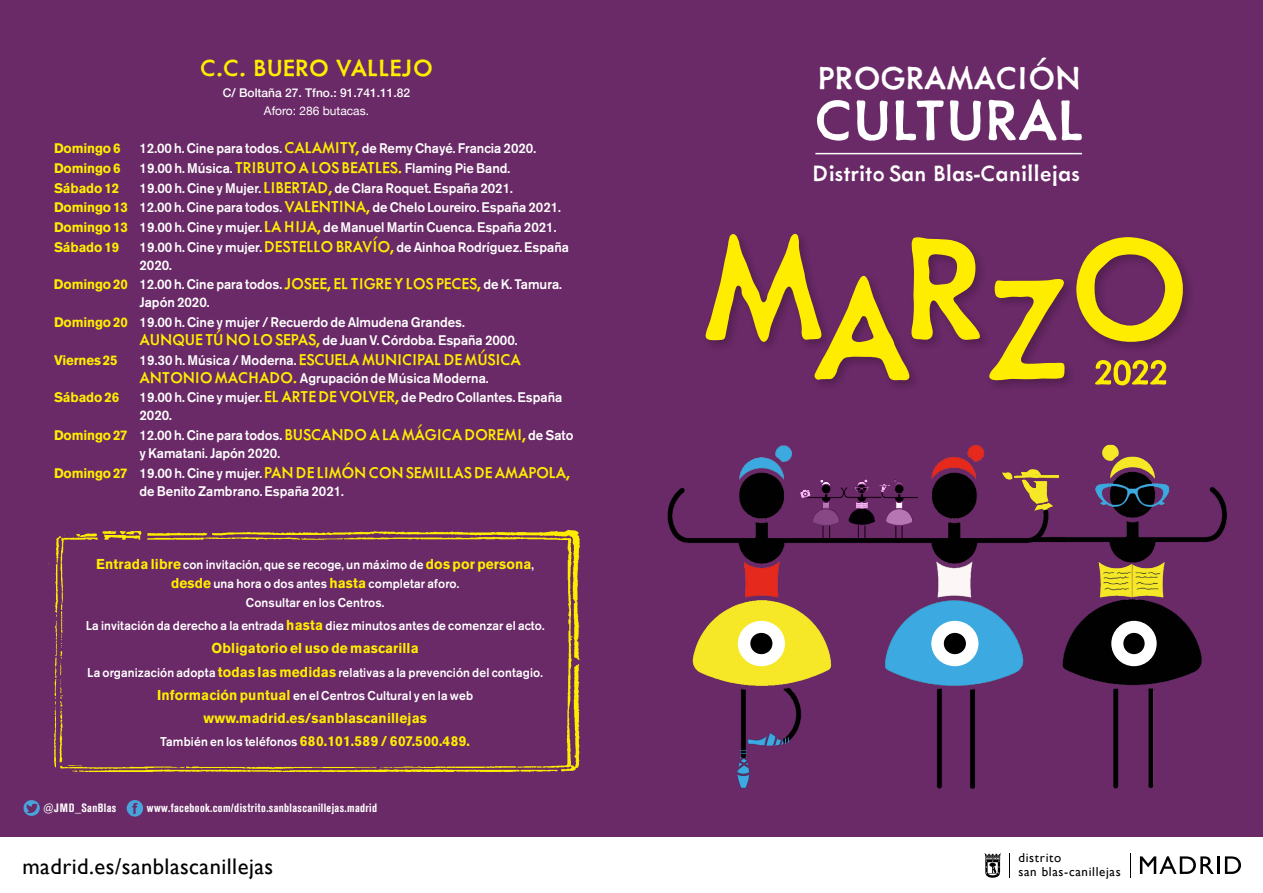
<style>
.page{position:relative;width:1263px;height:893px;background:#fff}
.page>*{position:absolute;margin:0;border:0;box-sizing:border-box;transform-origin:0 0}
.t1{font:500 64.95px "Metallophile Sp 8";color:#fff}
.t2{font:500 36.45px "Metallophile Sp 8";color:#fff}
.t3{font:500 27px "Metallophile Sp 8";color:#ffed00}
.t4{font:500 25.5px "Metallophile Sp 8";color:#fff}
.t5{font:22.65px "Gill Sans";letter-spacing:.02em;color:#000}
.t6{font:500 18px "Metallophile Sp 8";letter-spacing:-.01em;color:#ffed00;scale:.96 1}
.t7{font:700 14.25px/23.2px "Akzidenz Grotesk BE";letter-spacing:.01em;color:#ffed00;text-align:center;scale:.96 1}
.t8{font:500 13.8px/18px "Akzidenz Grotesk BE";color:#fff;scale:.96 1}
.t9{font:700 13.8px "Akzidenz Grotesk BE";letter-spacing:-.01em;color:#ffed00;scale:.96 1}
.t10{font:13.05px "Gill Sans";letter-spacing:.05em;color:#000}
.t11{font:500 12.6px/19px "Akzidenz Grotesk BE";letter-spacing:.01em;color:#fff;text-align:center;scale:.96 1}
.t12{font:700 condensed 12px "Akzidenz Grotesk BE";letter-spacing:.03em;color:#fff}
.t13{font:500 12px "Helvetica Neue";color:#fff}
.t14{font:12px "Helvetica Neue";color:#fff}
.s1{font-family:"Metallophile Sp 8";font-size:18px;color:#ffed00}
.s2{font-weight:700;color:#ffed00}
.s3{font-family:"Akzidenz Grotesk BE";font-size:13.8px;color:#fff}
.s4{font-family:"Akzidenz Grotesk BE";font-weight:700;font-size:13.8px}
.s5{font-weight:700;font-size:14.25px;color:#ffed00}
.s6{font-weight:500;font-size:12.6px;color:#fff}
</style>
<div class="page">
<div style="left:0;top:0;width:1263px;height:839px;background:#6a2967"></div>
<img style="left:23px;top:800px;width:17px;height:16px">
<img style="left:126px;top:800px;width:17px;height:17px">
<img style="left:54px;top:529px;width:526px;height:243px">
<hr style="left:815px;top:153px;width:267px;height:1px;background:#fff">
<svg style="left:706px;top:234px;width:477px;height:146px"></svg>
<svg style="left:1095px;top:360px;width:71px;height:25px"></svg>
<div style="left:0;top:837px;width:1263px;height:56px;background:#fff"></div>
<svg style="left:1009px;top:853px;width:1px;height:25px"></svg>
<svg style="left:1130px;top:853px;width:1px;height:25px"></svg>
<svg style="left:1140px;top:856px;width:74px;height:18px"></svg>
<hr style="left:1217px;top:856px;width:3px;height:18px;background:#000">
<svg style="left:1225px;top:856px;width:16px;height:18px"></svg>
<svg style="left:984px;top:853px;width:17px;height:25px"></svg>
<img style="left:667px;top:445px;width:367px;height:344px">
<div style="left:738px;top:621px;width:47px;height:45px;background:#fff;border-radius:50%"></div>
<div style="left:750px;top:633px;width:22px;height:21px;background:#000;border-radius:50%"></div>
<div style="left:931px;top:621px;width:47px;height:45px;background:#fff;border-radius:50%"></div>
<div style="left:944px;top:633px;width:22px;height:21px;background:#000;border-radius:50%"></div>
<img style="left:1034px;top:444px;width:192px;height:345px">
<div style="left:1111px;top:621px;width:46px;height:45px;background:#fff;border-radius:50%"></div>
<div style="left:1123px;top:633px;width:21px;height:21px;background:#000;border-radius:50%"></div>
<img style="left:797px;top:471px;width:121px;height:67px">
<h3 class="t3" style="left:200px;top:51px;width:234px">C.C. BUERO VALLEJO</h3>
<p class="t13" style="left:223px;top:83px;width:189px">C/ Boltaña 27. Tfno.: 91.741.11.82</p>
<p class="t14" style="left:264px;top:102px;width:107px">Aforo: 286 butacas.</p>
<p class="t9" style="left:54px;top:140px;width:71px">Domingo 6</p>
<p class="t8" style="left:140px;top:139px;width:415px">12.00 h. Cine para todos. <span class="s1">CALAMITY,</span> de Remy Chayé. Francia 2020.</p>
<p class="t9" style="left:54px;top:160px;width:71px">Domingo 6</p>
<p class="t8" style="left:139px;top:159px;width:388px">19.00 h. Música. <span class="s1">TRIBUTO A LOS BEATLES.</span> Flaming Pie Band.</p>
<p class="t9" style="left:54px;top:180px;width:69px">Sábado 12</p>
<p class="t8" style="left:54px;top:178px;width:530px;line-height:19.6px;text-indent:86px">19.00 h. Cine y Mujer. <span class="s1">LIBERTAD,</span> de Clara Roquet. España 2021.<br><span class="s2">Domingo 13</span> 12.00 h. Cine para todos. <span class="s1">VALENTINA,</span> de Chelo Loureiro. España 2021.<br><span class="s2">Domingo 13</span> 19.00 h. Cine y mujer. <span class="s1">LA HIJA,</span> de Manuel Martín Cuenca. España 2021.<br><span class="s2">Sábado 19</span></p>
<p class="t8" style="left:139px;top:238px;width:449px">19.00 h. Cine y mujer. <span class="s1">DESTELLO BRAVÍO,</span> de Ainhoa Rodríguez. España<br>2020.</p>
<p class="t8" style="left:140px;top:275px;width:442px;text-indent:-86px"><span class="s2">Domingo 20</span> 12.00 h. Cine para todos. <span class="s1">JOSEE, EL TIGRE Y LOS PECES,</span> de K. Tamura.<br>Japón 2020.</p>
<p class="t8" style="left:140px;top:313px;width:395px;text-indent:-86px"><span class="s2">Domingo 20</span> 19.00 h. Cine y mujer / Recuerdo de Almudena Grandes.<br><span class="s1">AUNQUE TÚ NO LO SEPAS,</span> de Juan V. Córdoba. España 2000.</p>
<p class="t9" style="left:54px;top:352px;width:68px">Viernes 25</p>
<h3 class="t6" style="left:140px;top:348px;width:399px"><span class="s3">19.30 h. Música / Moderna.</span> ESCUELA MUNICIPAL DE MÚSICA</h3>
<p class="t8" style="left:140px;top:369px;width:365px"><span class="s1">ANTONIO MACHADO.</span> Agrupación de Música Moderna.</p>
<p class="t9" style="left:54px;top:390px;width:69px">Sábado 26</p>
<p class="t8" style="left:140px;top:388px;width:442px">19.00 h. Cine y mujer. <span class="s1">EL ARTE DE VOLVER,</span> de Pedro Collantes. España<br>2020.</p>
<p class="t8" style="left:140px;top:426px;width:453px;text-indent:-86px"><span class="s2">Domingo 27</span> 12.00 h. Cine para todos. <span class="s1">BUSCANDO A LA MÁGICA DOREMI,</span> de Sato y Kamatani. Japón 2020.</p>
<h3 class="t6" style="left:54px;top:461px;width:539px"><span class="s4">Domingo 27</span> <span class="s3">19.00 h. Cine y mujer.</span> PAN DE LIMÓN CON SEMILLAS DE AMAPOLA,</h3>
<p class="t8" style="left:140px;top:482px;width:215px">de Benito Zambrano. España 2021.</p>
<p class="t11" style="left:96px;top:555px;width:458px"><span class="s5">Entrada libre</span> con invitación, que se recoge, un máximo de <span class="s5">dos por persona</span>, <span class="s5">desde</span> una hora o dos antes <span class="s5">hasta</span> completar aforo.<br>Consultar en los Centros.</p>
<p class="t11" style="left:86px;top:616px;width:479px">La invitación da derecho a la entrada <span class="s5">hasta</span> diez minutos antes de comenzar el acto.</p>
<p class="t7" style="left:212px;top:637px;width:217px">Obligatorio el uso de mascarilla</p>
<p class="t11" style="left:87px;top:660px;width:476px;line-height:23.2px">La organización adopta <span class="s5">todas las medidas</span> relativas a la prevención del contagio.<br><span class="s5">Información puntual</span> en el Centros Cultural y en la web</p>
<p class="t7" style="left:160px;top:706px;width:324px">www.madrid.es/sanblascanillejas<br><span class="s6">También en los teléfonos</span> 680.101.589 / 607.500.489.</p>
<p class="t12" style="left:43px;top:801px;width:75px">@JMD_SanBlas</p>
<p class="t12" style="left:147px;top:801px;width:232px">www.facebook.com/distrito.sanblascanillejas.madrid</p>
<h2 class="t2" style="left:818px;top:56px;width:265px">PROGRAMACIÓN</h2>
<h1 class="t1" style="left:814px;top:81px;width:271px">CULTURAL</h1>
<h3 class="t4" style="left:812px;top:158px;width:269px">Distrito San Blas-Canillejas</h3>
<p class="t10" style="left:1018px;top:850px;width:44px">distrito</p>
<h3 class="t5" style="left:22px;top:852px;width:252px">madrid.es/sanblascanillejas</h3>
<p class="t10" style="left:1018px;top:864px;width:104px">san blas-canillejas</p>
</div>
